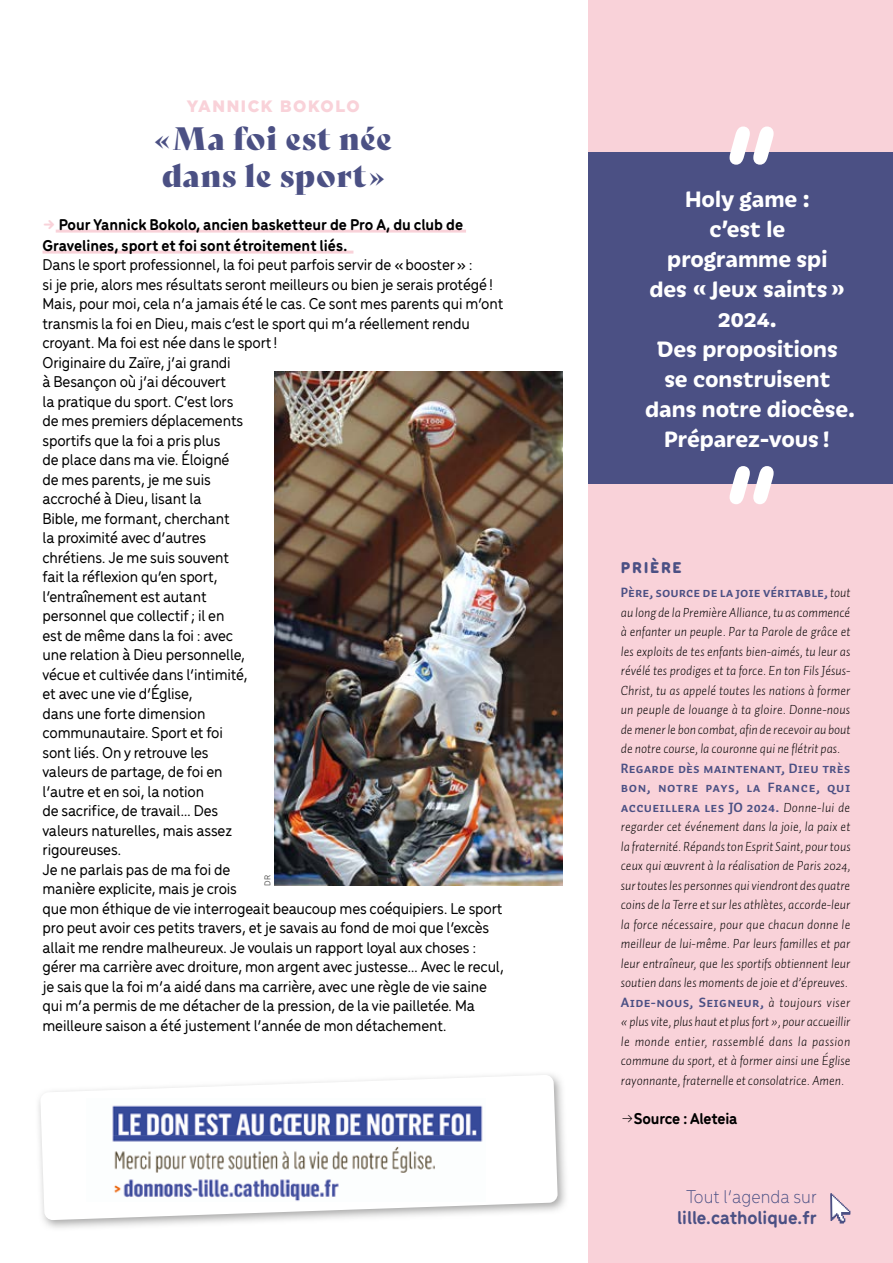
<style>
.page{position:relative;width:893px;height:1263px;background:#fff}
.page>*{position:absolute;margin:0;border:0;box-sizing:border-box;transform-origin:0 0}
.t1{font:31.5px/37.8px "Bely Display";letter-spacing:.02em;color:#4b5084}
.t2{font:700 24px/30px "Iskra";color:#fff;text-align:center}
.t3{font:700 19.5px "Menco";color:#4b5084}
.t4{font:300 19.5px "Menco";color:#4b5084}
.t5{font:500 16.5px/19.5px "Menco";letter-spacing:-.01em;color:#000}
.t6{font:700 16.5px/21px "Menco";color:#000}
.t7{font:900 16.5px "Gotham";letter-spacing:.1em;color:#f9d2d9}
.t8{font:900 16.5px "Menco";letter-spacing:.11em;color:#4b5084}
.t9{font:13.5px/19.5px "Auto Pro Light Italic 1";color:#000;text-align:justify}
.t10{font:13.5px/19.5px "Auto Pro Bold Small Caps";letter-spacing:.02em;color:#4b5084;text-align:justify}
.t11{font:13.5px "Auto Pro Bold Small Caps";color:#4b5084}
.t12{font:500 9px "Menco";color:#575756}
.s1{color:#f9d2d9}
.s2{font-family:"Auto Pro Light Italic 1";color:#000}
.s3{font-weight:300}
</style>
<div class="page">
<div style="left:589px;top:0;width:304px;height:1263px;background:#f9d2d9"></div>
<img style="left:38px;top:1074px;width:528px;height:154px">
<svg style="left:40px;top:1075px;width:518px;height:145px"></svg>
<div style="left:589px;top:153px;width:304px;height:331px;background:#4b5084"></div>
<svg style="left:730px;top:126px;width:44px;height:39px"></svg>
<svg style="left:730px;top:466px;width:44px;height:38px"></svg>
<svg style="left:830px;top:1193px;width:20px;height:30px"></svg>
<img style="left:87px;top:1098px;width:399px;height:103px">
<hr style="left:56px;top:230px;width:410px;height:3px;background:#f9d2d9">
<hr style="left:43px;top:251px;width:310px;height:3px;background:#f9d2d9">
<img style="left:275px;top:372px;width:288px;height:513px">
<p class="t7" style="left:187px;top:94px;width:174px">YANNICK BOKOLO</p>
<h1 class="t1" style="left:155px;top:117px;width:239px">« M a foi est née dans le sport »</h1>
<p class="t6" style="left:43px;top:213px;width:422px"><span class="s1">→</span> Pour Yannick Bokolo, ancien basketteur de Pro A, du club de<br>Gravelines, sport et foi sont étroitement liés.</p>
<p class="t5" style="left:43px;top:254px;width:463px">Dans le sport professionnel, la foi peut parfois servir de « booster » :<br>si je prie, alors mes résultats seront meilleurs ou bien je serais protégé !<br>Mais, pour moi, cela n’a jamais été le cas. Ce sont mes parents qui m’ont transmis la foi en Dieu, mais c’est le sport qui m’a réellement rendu croyant. Ma foi est née dans le sport !<br>Originaire du Zaïre, j’ai grandi<br>à Besançon où j’ai découvert<br>la pratique du sport. C’est lors<br>de mes premiers déplacements<br>sportifs que la foi a pris plus<br>de place dans ma vie. Éloigné<br>de mes parents, je me suis<br>accroché à Dieu, lisant la<br>Bible, me formant, cherchant<br>la proximité avec d’autres<br>chrétiens. Je me suis souvent<br>fait la réflexion qu’en sport,<br>l’entraînement est autant<br>personnel que collectif ; il en<br>est de même dans la foi : avec<br>une relation à Dieu personnelle,<br>vécue et cultivée dans l’intimité,<br>et avec une vie d’Église,<br>dans une forte dimension<br>communautaire. Sport et foi<br>sont liés. On y retrouve les<br>valeurs de partage, de foi en<br>l’autre et en soi, la notion<br>de sacrifice, de travail… Des<br>valeurs naturelles, mais assez<br>rigoureuses.<br>Je ne parlais pas de ma foi de<br>manière explicite, mais je crois<br>que mon éthique de vie interrogeait beaucoup mes coéquipiers. Le sport pro peut avoir ces petits travers, et je savais au fond de moi que l’excès allait me rendre malheureux. Je voulais un rapport loyal aux choses : gérer ma carrière avec droiture, mon argent avec justesse… Avec le recul, je sais que la foi m’a aidé dans ma carrière, avec une règle de vie saine qui m’a permis de me détacher de la pression, de la vie pailletée. Ma meilleure saison a été justement l’année de mon détachement.</p>
<p class="t12" style="left:261px;top:885px;width:12px;rotate:-90deg">DR</p>
<h2 class="t2" style="left:645px;top:183px;width:211px">Holy game :<br>c’est le<br>programme spi<br>des « Jeux saints »<br>2024.<br>Des propositions se construisent dans notre diocèse.<br>Préparez-vous !</h2>
<p class="t8" style="left:621px;top:555px;width:62px">PRIÈRE</p>
<p class="t11" style="left:621px;top:583px;width:231px">Père, source de la joie véritable, <span class="s2">tout</span></p>
<p class="t9" style="left:621px;top:602px;width:231px">au long de la Première Alliance, tu as commencé à enfanter un peuple. Par ta Parole de grâce et les exploits de tes enfants bien-aimés, tu leur as révélé tes prodiges et ta force. En ton Fils Jésus-Christ, tu as appelé toutes les nations à former un peuple de louange à ta gloire. Donne-nous de mener le bon combat, afin de recevoir au bout de notre course, la couronne qui ne flétrit pas.</p>
<p class="t10" style="left:621px;top:758px;width:231px">Regarde dès maintenant, Dieu très bon, notre pays, la France, qui accueillera les JO 2024. <span class="s2">Donne-lui de</span></p>
<p class="t9" style="left:621px;top:816px;width:231px">regarder cet événement dans la joie, la paix et la fraternité. Répands ton Esprit Saint, pour tous ceux qui œuvrent à la réalisation de Paris 2024, sur toutes les personnes qui viendront des quatre coins de la Terre et sur les athlètes, accorde-leur la force nécessaire, pour que chacun donne le meilleur de lui-même. Par leurs familles et par leur entraîneur, que les sportifs obtiennent leur soutien dans les moments de joie et d’épreuves.</p>
<p class="t10" style="left:621px;top:992px;width:231px">Aide-nous, Seigneur, <span class="s2">à toujours viser</span></p>
<p class="t9" style="left:621px;top:1011px;width:231px">« plus vite, plus haut et plus fort », pour accueillir le monde entier, rassemblé dans la passion commune du sport, et à former ainsi une Église rayonnante, fraternelle et consolatrice. Amen.</p>
<p class="t6" style="left:621px;top:1107px;width:118px"><span class="s3">→</span>Source : Aleteia</p>
<p class="t4" style="left:686px;top:1183px;width:132px">Tout l’agenda sur</p>
<p class="t3" style="left:677px;top:1203px;width:141px">lille.catholique.fr</p>
</div>
